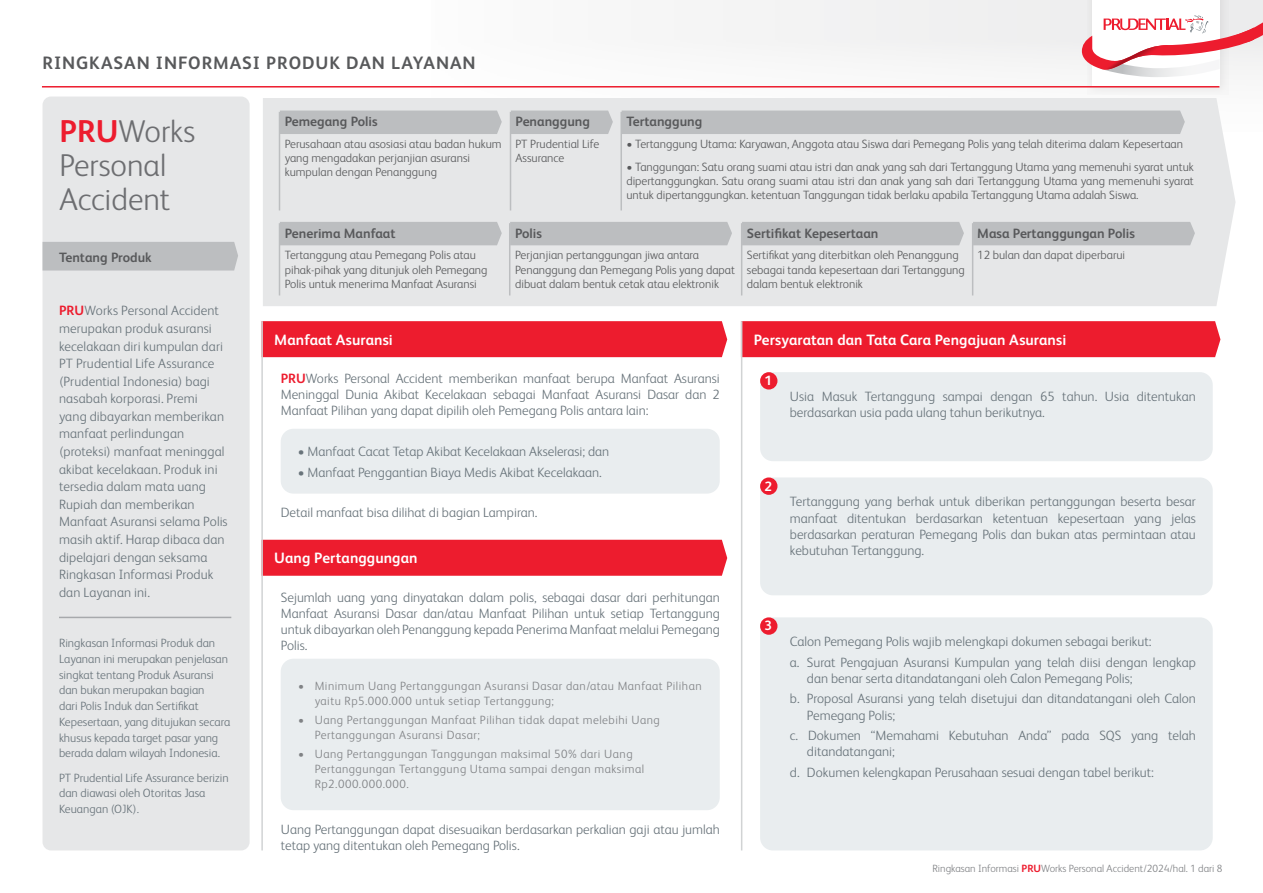
<style>
.page{position:relative;width:1263px;height:893px;background:#fff}
.page>*{position:absolute;margin:0;border:0;box-sizing:border-box;transform-origin:0 0}
.t1{font:300 31.65px/34.2px "FS Albert Pro";color:#6d6e71}
.t2{font:700 18px "FS Albert Pro";letter-spacing:.05em;color:#58595b}
.t3{font:700 15px "FS Albert Pro";letter-spacing:.005em;color:#fff}
.t4{font:300 13.5px/17.5px "FS Albert Pro";color:#68737a}
.t5{font:700 13.5px "FS Albert Pro";color:#58595b}
.t6{font:700 13.5px "FS Albert Pro";color:#fff}
.t7{font:300 12px/14.4px "FS Albert Pro";color:#58595b}
.t8{font:300 12px/15.8px "FS Albert Pro";color:#68737a}
.t9{font:300 12px/15px "FS Albert Pro";letter-spacing:.04em;color:#808285}
.t10{font:300 10.5px "FS Albert Pro";color:#808285}
.s1{font-weight:700;color:#ed1c2e}
</style>
<div class="page">
<div style="left:431px;top:0;width:832px;height:132px;background:#f7f7f7"></div>
<div style="left:1092px;top:0;width:128px;height:86px;background:#fff"></div>
<svg style="left:1081px;top:14px;width:182px;height:75px"></svg>
<div style="left:43px;top:97px;width:207px;height:753px;background:#e6e7e8;border-radius:9px"></div>
<hr style="left:59px;top:617px;width:172px;height:1px;background:#a7a9ac">
<div style="left:43px;top:242px;width:195px;height:29px;background:#bcbec0"></div>
<div style="left:263px;top:321px;width:464px;height:36px;background:#ed1c2e"></div>
<div style="left:742px;top:321px;width:478px;height:36px;background:#ed1c2e"></div>
<div style="left:263px;top:540px;width:464px;height:36px;background:#ed1c2e"></div>
<hr style="left:42px;top:86px;width:1177px;height:2px;background:#ed1c2e">
<hr style="left:261px;top:321px;width:2px;height:529px;background:#d1d3d4">
<hr style="left:741px;top:321px;width:1px;height:529px;background:#d1d3d4">
<div style="left:263px;top:98px;width:972px;height:208px;background:#e6e7e8"></div>
<hr style="left:279px;top:112px;width:1px;height:98px;background:#bcbec0">
<hr style="left:279px;top:223px;width:1px;height:72px;background:#bcbec0">
<hr style="left:509px;top:223px;width:1px;height:72px;background:#bcbec0">
<hr style="left:741px;top:223px;width:1px;height:72px;background:#bcbec0">
<hr style="left:972px;top:223px;width:1px;height:72px;background:#bcbec0">
<hr style="left:510px;top:112px;width:1px;height:98px;background:#bcbec0">
<hr style="left:620px;top:112px;width:2px;height:98px;background:#bcbec0">
<div style="left:280px;top:111px;width:222px;height:23px;background:#bcbec0"></div>
<div style="left:280px;top:222px;width:222px;height:23px;background:#bcbec0"></div>
<div style="left:510px;top:222px;width:222px;height:23px;background:#bcbec0"></div>
<div style="left:742px;top:222px;width:222px;height:23px;background:#bcbec0"></div>
<div style="left:973px;top:222px;width:222px;height:23px;background:#bcbec0"></div>
<div style="left:511px;top:111px;width:102px;height:23px;background:#bcbec0"></div>
<div style="left:622px;top:111px;width:563px;height:23px;background:#bcbec0"></div>
<div style="left:281px;top:429px;width:439px;height:65px;background:#e9edef;border-radius:13px"></div>
<div style="left:281px;top:659px;width:439px;height:151px;background:#e9edef;border-radius:13px"></div>
<div style="left:760px;top:372px;width:453px;height:89px;background:#e9edef;border-radius:13px"></div>
<div style="left:760px;top:372px;width:17px;height:18px;background:#ed1c2e;border-radius:50%"></div>
<div style="left:760px;top:477px;width:453px;height:118px;background:#e9edef;border-radius:13px"></div>
<div style="left:760px;top:477px;width:17px;height:18px;background:#ed1c2e;border-radius:50%"></div>
<div style="left:760px;top:617px;width:453px;height:233px;background:#e9edef;border-radius:13px"></div>
<div style="left:760px;top:617px;width:17px;height:18px;background:#ed1c2e;border-radius:50%"></div>
<h2 class="t2" style="left:43px;top:50px;width:435px">RINGKASAN INFORMASI PRODUK DAN LAYANAN</h2>
<h1 class="t1" style="left:60px;top:112px;width:137px"><span class="s1">PRU</span>Works<br>Personal<br>Accident</h1>
<p class="t5" style="left:59px;top:247px;width:94px">Tentang Produk</p>
<p class="t4" style="left:59px;top:301px;width:170px"><span class="s1">PRU</span>Works Personal Accident merupakan produk asuransi kecelakaan diri kumpulan dari<br>PT Prudential Life Assurance (Prudential Indonesia) bagi nasabah korporasi. Premi yang dibayarkan memberikan manfaat perlindungan (proteksi) manfaat meninggal akibat kecelakaan. Produk ini tersedia dalam mata uang<br>Rupiah dan memberikan<br>Manfaat Asuransi selama Polis masih aktif. Harap dibaca dan dipelajari dengan seksama<br>Ringkasan Informasi Produk dan Layanan ini.</p>
<p class="t8" style="left:59px;top:634px;width:173px">Ringkasan Informasi Produk dan<br>Layanan ini merupakan penjelasan singkat tentang Produk Asuransi dan bukan merupakan bagian<br>dari Polis Induk dan Sertifikat<br>Kepesertaan, yang ditujukan secara khusus kepada target pasar yang berada dalam wilayah Indonesia.</p>
<p class="t8" style="left:59px;top:769px;width:171px">PT Prudential Life Assurance berizin dan diawasi oleh Otoritas Jasa<br>Keuangan (OJK).</p>
<p class="t5" style="left:285px;top:112px;width:94px">Pemegang Polis</p>
<p class="t5" style="left:515px;top:112px;width:76px">Penanggung</p>
<p class="t5" style="left:626px;top:112px;width:77px">Tertanggung</p>
<p class="t7" style="left:285px;top:136px;width:218px">Perusahaan atau asosiasi atau badan hukum yang mengadakan perjanjian asuransi kumpulan dengan Penanggung</p>
<p class="t7" style="left:515px;top:136px;width:85px">PT Prudential Life<br>Assurance</p>
<p class="t7" style="left:626px;top:136px;width:558px">• Tertanggung Utama: Karyawan, Anggota atau Siswa dari Pemegang Polis yang telah diterima dalam Kepesertaan</p>
<p class="t7" style="left:626px;top:158px;width:569px;text-align:justify">• Tanggungan: Satu orang suami atau istri dan anak yang sah dari Tertanggung Utama yang memenuhi syarat untuk dipertanggungkan. Satu orang suami atau istri dan anak yang sah dari Tertanggung Utama yang memenuhi syarat untuk dipertanggungkan. ketentuan Tanggungan tidak berlaku apabila Tertanggung Utama adalah Siswa.</p>
<p class="t5" style="left:285px;top:224px;width:112px">Penerima Manfaat</p>
<p class="t5" style="left:515px;top:224px;width:28px">Polis</p>
<p class="t5" style="left:747px;top:224px;width:133px">Sertifikat Kepesertaan</p>
<p class="t5" style="left:977px;top:224px;width:159px">Masa Pertanggungan Polis</p>
<p class="t7" style="left:285px;top:247px;width:204px">Tertanggung atau Pemegang Polis atau pihak-pihak yang ditunjuk oleh Pemegang<br>Polis untuk menerima Manfaat Asuransi</p>
<p class="t7" style="left:515px;top:247px;width:221px">Perjanjian pertanggungan jiwa antara<br>Penanggung dan Pemegang Polis yang dapat dibuat dalam bentuk cetak atau elektronik</p>
<p class="t7" style="left:747px;top:247px;width:219px">Sertifikat yang diterbitkan oleh Penanggung sebagai tanda kepesertaan dari Tertanggung dalam bentuk elektronik</p>
<p class="t7" style="left:977px;top:247px;width:149px">12 bulan dan dapat diperbarui</p>
<p class="t3" style="left:274px;top:329px;width:120px">Manfaat Asuransi</p>
<p class="t3" style="left:754px;top:329px;width:314px">Persyaratan dan Tata Cara Pengajuan Asuransi</p>
<p class="t4" style="left:281px;top:369px;width:441px;line-height:16.2px;text-align:justify"><span class="s1">PRU</span>Works Personal Accident memberikan manfaat berupa Manfaat Asuransi Meninggal Dunia Akibat Kecelakaan sebagai Manfaat Asuransi Dasar dan 2<br>Manfaat Pilihan yang dapat dipilih oleh Pemegang Polis antara lain:</p>
<p class="t4" style="left:298px;top:442px;width:313px">• Manfaat Cacat Tetap Akibat Kecelakaan Akselerasi; dan</p>
<p class="t4" style="left:298px;top:462px;width:306px">• Manfaat Penggantian Biaya Medis Akibat Kecelakaan.</p>
<p class="t4" style="left:281px;top:503px;width:258px">Detail manfaat bisa dilihat di bagian Lampiran.</p>
<p class="t3" style="left:274px;top:548px;width:145px">Uang Pertanggungan</p>
<p class="t4" style="left:281px;top:588px;width:441px;line-height:16.2px;text-align:justify">Sejumlah uang yang dinyatakan dalam polis, sebagai dasar dari perhitungan Manfaat Asuransi Dasar dan/atau Manfaat Pilihan untuk setiap Tertanggung untuk dibayarkan oleh Penanggung kepada Penerima Manfaat melalui Pemegang Polis.</p>
<p class="t9" style="left:315px;top:677px;width:388px;text-indent:-16px">• Minimum Uang Pertanggungan Asuransi Dasar dan/atau Manfaat Pilihan yaitu Rp5.000.000 untuk setiap Tertanggung;</p>
<p class="t9" style="left:315px;top:712px;width:347px;text-indent:-16px">• Uang Pertanggungan Manfaat Pilihan tidak dapat melebihi Uang<br>Pertanggungan Asuransi Dasar;</p>
<p class="t9" style="left:315px;top:746px;width:331px;text-indent:-16px">• Uang Pertanggungan Tanggungan maksimal 50% dari Uang<br>Pertanggungan Tertanggung Utama sampai dengan maksimal<br>Rp2.000.000.000.</p>
<p class="t4" style="left:281px;top:821px;width:441px;line-height:16.2px">Uang Pertanggungan dapat disesuaikan berdasarkan perkalian gaji atau jumlah tetap yang ditentukan oleh Pemegang Polis.</p>
<p class="t6" style="left:764px;top:371px;width:9px">1</p>
<p class="t4" style="left:790px;top:387px;width:407px;line-height:16.2px">Usia Masuk Tertanggung sampai dengan 65 tahun. Usia ditentukan berdasarkan usia pada ulang tahun berikutnya.</p>
<p class="t6" style="left:764px;top:476px;width:9px">2</p>
<p class="t4" style="left:790px;top:493px;width:407px;line-height:16.2px;text-align:justify">Tertanggung yang berhak untuk diberikan pertanggungan beserta besar manfaat ditentukan berdasarkan ketentuan kepesertaan yang jelas berdasarkan peraturan Pemegang Polis dan bukan atas permintaan atau kebutuhan Tertanggung.</p>
<p class="t6" style="left:764px;top:616px;width:9px">3</p>
<p class="t4" style="left:790px;top:631px;width:407px;line-height:20.4px">Calon Pemegang Polis wajib melengkapi dokumen sebagai berikut:<br>a. Surat Pengajuan Asuransi Kumpulan yang telah diisi dengan lengkap</p>
<p class="t4" style="left:790px;top:667px;width:407px;line-height:20.4px;text-indent:17px">dan benar serta ditandatangani oleh Calon Pemegang Polis;<br>b. Proposal Asuransi yang telah disetujui dan ditandatangani oleh Calon</p>
<p class="t4" style="left:790px;top:704px;width:407px;line-height:20.4px;text-indent:17px">Pemegang Polis;<br>c. Dokumen “Memahami Kebutuhan Anda” pada SQS yang telah</p>
<p class="t4" style="left:790px;top:741px;width:366px;line-height:20.4px;text-indent:17px">ditandatangani;<br>d. Dokumen kelengkapan Perusahaan sesuai dengan tabel berikut:</p>
<p class="t10" style="left:932px;top:861px;width:292px">Ringkasan Informasi <span class="s1">PRU</span>Works Personal Accident/2024/hal. 1 dari 8</p>
</div>
